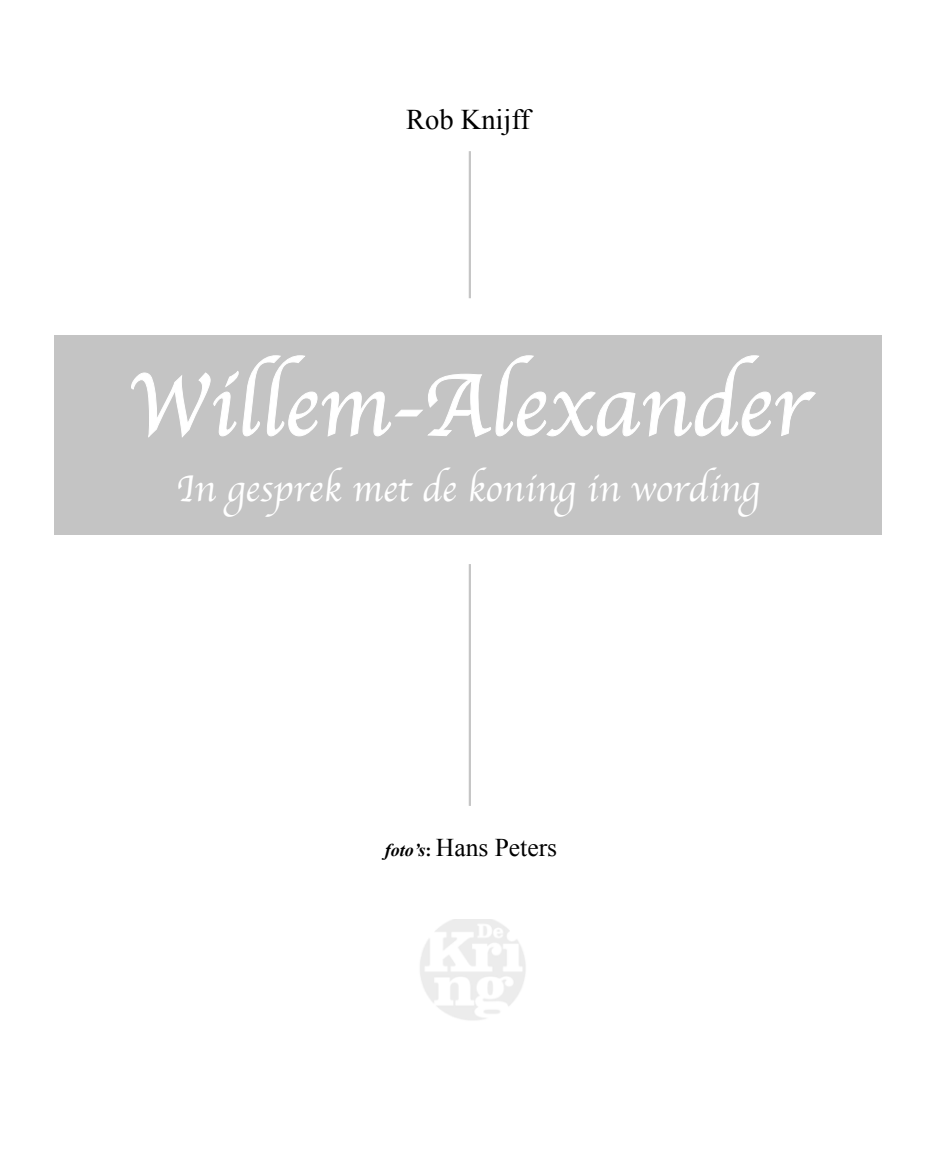
<style>
.page{position:relative;width:936px;height:1149px;background:#fff}
.page>*{position:absolute;margin:0;border:0;box-sizing:border-box;transform-origin:0 0}
.t1{font:91.2px "Apple Chancery";color:#fff}
.t2{font:39px "Apple Chancery";color:#fff}
.t3{font:28.5px "Times New Roman";color:#000}
.t4{font:25.5px "Times New Roman";color:#000}
.s1{font-weight:700;font-style:italic;font-size:18px}
.s2{font-weight:700;font-size:18px}
</style>
<div class="page">
<div style="left:54px;top:335px;width:827px;height:200px;background:#c4c4c4"></div>
<hr style="left:468px;top:151px;width:3px;height:147px;background:#000">
<hr style="left:468px;top:564px;width:3px;height:241px;background:#000">
<svg style="left:131px;top:355px;width:684px;height:82px"></svg>
<p class="t3" style="left:406px;top:103px;width:125px">Rob Knijff</p>
<h1 class="t1" style="left:126px;top:332px;width:684px">Willem-Alexander</h1>
<p class="t2" style="left:176px;top:457px;width:585px">In gesprek met de koning in wording</p>
<p class="t4" style="left:385px;top:832px;width:174px"><span class="s1">foto’s</span><span class="s2">:</span> Hans Peters</p>
</div>
